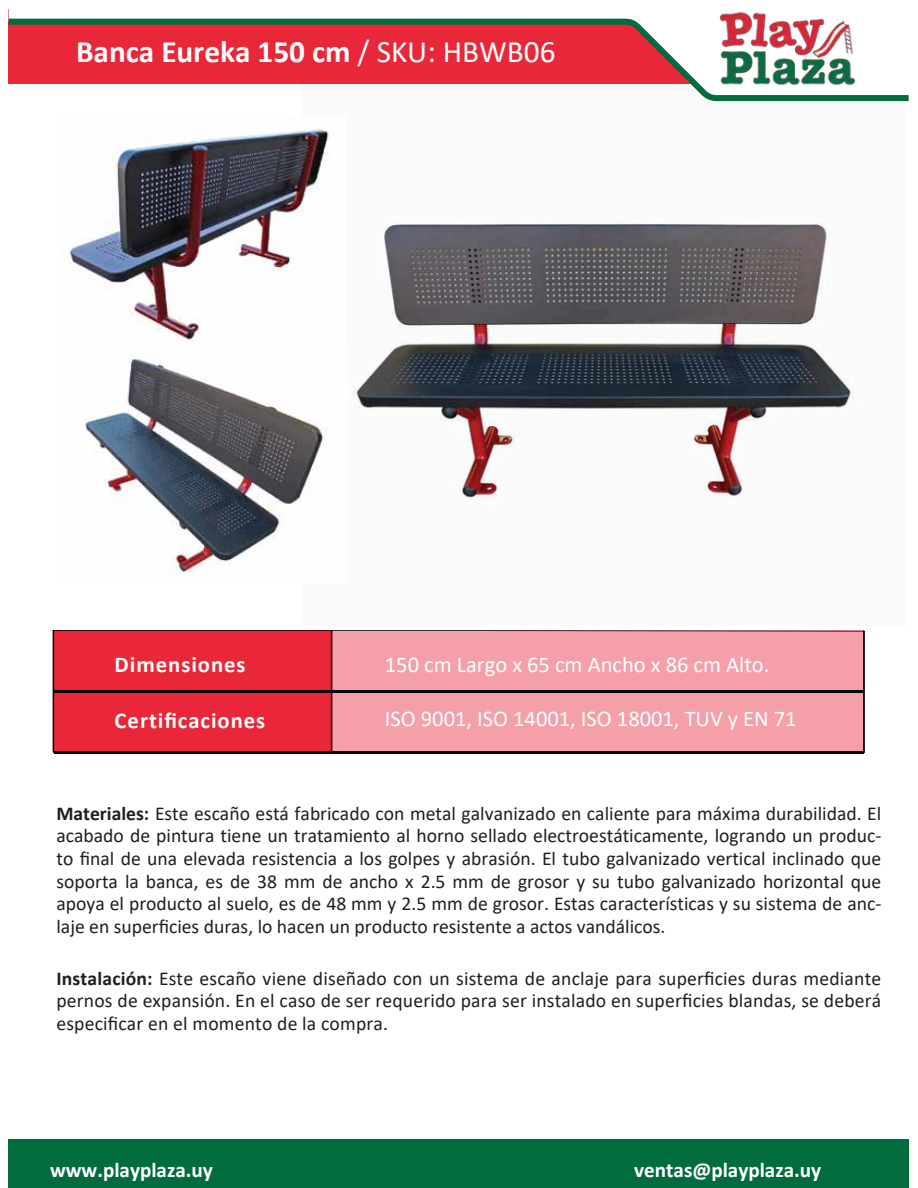
<style>
.page{position:relative;width:918px;height:1188px;background:#fff}
.page>*{position:absolute;margin:0;border:0;box-sizing:border-box;transform-origin:0 0}
.t1{font:700 31.2px "Calibri";color:#fff}
.t2{font:700 22.65px "Calibri";letter-spacing:.045em;color:#fff}
.t3{font:22.5px "Calibri";color:#fff}
.t4{font:700 21.15px "Calibri";color:#fff}
.t5{font:19.65px/22.6px "Calibri";letter-spacing:.005em;color:#211e1f;text-align:justify}
.s1{font-weight:400}
.s2{font-weight:700}
</style>
<div class="page">
<img style="left:353px;top:101px;width:554px;height:398px">
<div style="left:9px;top:1140px;width:900px;height:48px;background:#026c3e"></div>
<svg style="left:9px;top:18px;width:620px;height:1px"></svg>
<svg style="left:9px;top:19px;width:900px;height:82px;fill:#e82739"></svg>
<img style="left:703px;top:11px;width:168px;height:78px">
<img style="left:69px;top:125px;width:260px;height:449px">
<div style="left:53px;top:630px;width:278px;height:123px;background:#ea2738"></div>
<div style="left:331px;top:630px;width:534px;height:123px;background:#f59fa9"></div>
<hr style="left:54px;top:691px;width:810px;height:1px;background:#010101">
<hr style="left:54px;top:752px;width:810px;height:1px;background:#010101">
<h2 class="t1" style="left:76px;top:39px;width:481px">Banca Eureka 150 cm <span class="s1">/ SKU: HBWB06</span></h2>
<h3 class="t2" style="left:115px;top:655px;width:133px">Dimensiones</h3>
<p class="t2" style="left:115px;top:711px;width:152px">Certificaciones</p>
<p class="t3" style="left:385px;top:655px;width:386px">150 cm Largo x 65 cm Ancho x 86 cm Alto.</p>
<h2 class="t3" style="left:385px;top:709px;width:413px">ISO 9001, ISO 14001, ISO 18001, TUV y EN 71</h2>
<h2 class="t5" style="left:56px;top:803px;width:826px"><span class="s2">Materiales:</span> Este escaño está fabricado con metal galvanizado en caliente para máxima durabilidad. El acabado de pintura tiene un tratamiento al horno sellado electroestáticamente, logrando un produc&shy;to final de una elevada resistencia a los golpes y abrasión. El tubo galvanizado vertical inclinado que soporta la banca, es de 38 mm de ancho x 2.5 mm de grosor y su tubo galvanizado horizontal que apoya el producto al suelo, es de 48 mm y 2.5 mm de grosor. Estas características y su sistema de anc&shy;laje en superficies duras, lo hacen un producto resistente a actos vandálicos.</h2>
<h3 class="t5" style="left:56px;top:968px;width:826px"><span class="s2">Instalación:</span> Este escaño viene diseñado con un sistema de anclaje para superficies duras mediante pernos de expansión. En el caso de ser requerido para ser instalado en superficies blandas, se deberá especificar en el momento de la compra.</h3>
<p class="t4" style="left:50px;top:1162px;width:164px">www.playplaza.uy</p>
<h2 class="t4" style="left:634px;top:1162px;width:188px">ventas@playplaza.uy</h2>
</div>
